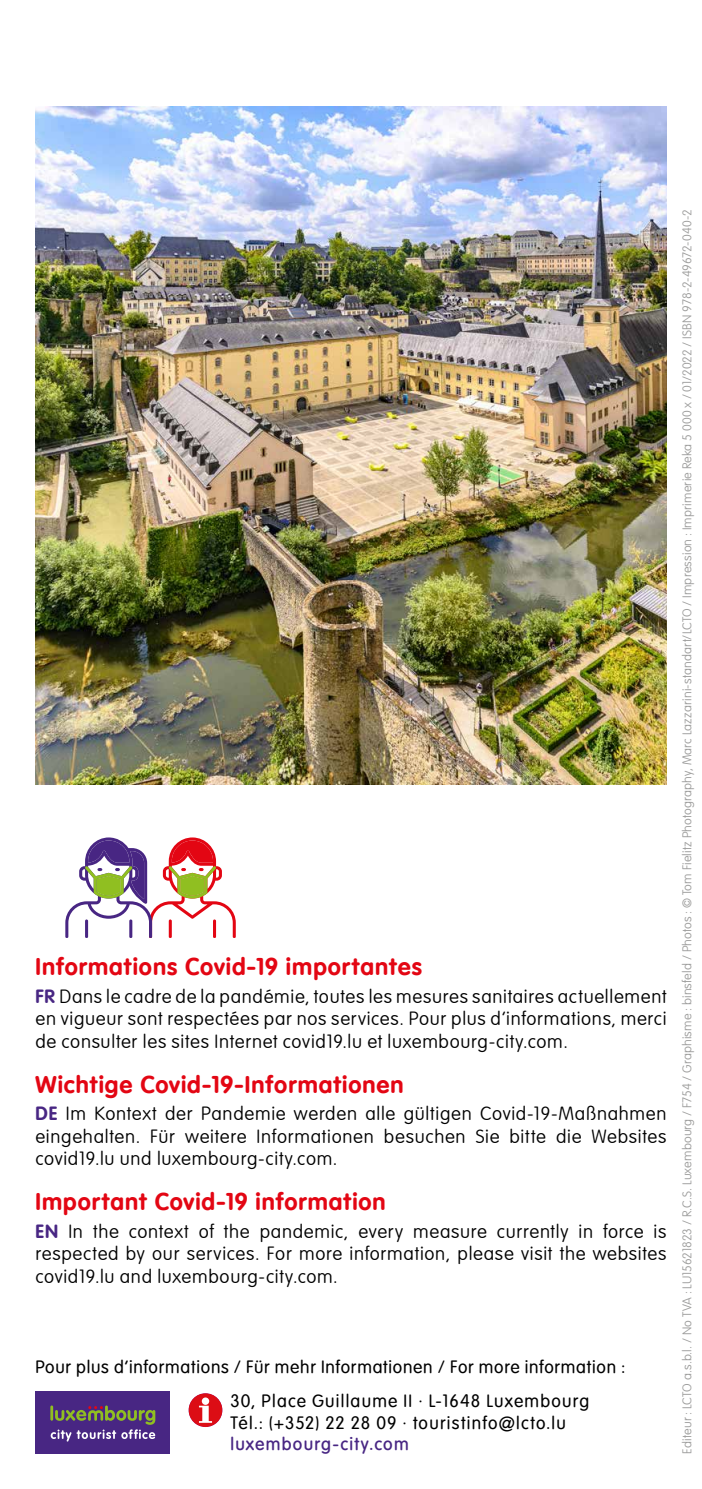
<style>
.page{position:relative;width:702px;height:1489px;background:#fff}
.page>*{position:absolute;margin:0;border:0;box-sizing:border-box;transform-origin:0 0}
.t1{font:700 23.75px "VAG Rounded Next";letter-spacing:.04em;color:#e30613}
.t2{font:300 18.75px/22.5px "VAG Rounded Next";letter-spacing:.035em;color:#000;text-align:justify}
.t3{font:17.5px/21px "VAG Rounded Next";letter-spacing:.07em;color:#000}
.t4{font:17.5px "VAG Rounded Next";letter-spacing:.045em;color:#000}
.t5{font:500 17.5px "VAG Rounded Next";letter-spacing:.07em;color:#482683}
.t6{font:300 12.5px "VAG Rounded Next";letter-spacing:.015em;color:#9d9d9c}
.s1{font-weight:700;color:#482683}
</style>
<div class="page">
<div style="left:35px;top:1390px;width:135px;height:63px;background:#482683"></div>
<hr style="left:50px;top:1405px;width:3px;height:15px;background:#90bf21">
<svg style="left:51px;top:1405px;width:104px;height:36px"></svg>
<div style="left:189px;top:1393px;width:33px;height:33px;background:#dc0d15;border-radius:50%"></div>
<svg style="left:199px;top:1405px;width:13px;height:17px"></svg>
<div style="left:202px;top:1397px;width:7px;height:7px;background:#fff;border-radius:50%"></div>
<img style="left:35px;top:106px;width:631px;height:678px">
<svg style="left:65px;top:837px;width:171px;height:101px"></svg>
<p class="t1" style="left:35px;top:951px;width:388px">Informations Covid-19 importantes</p>
<p class="t2" style="left:35px;top:985px;width:632px"><span class="s1">FR</span> Dans le cadre de la pandémie, toutes les mesures sanitaires actuellement en vigueur sont respectées par nos services. Pour plus d’informations, merci de consulter les sites Internet covid19.lu et luxembourg-city.com.</p>
<p class="t1" style="left:35px;top:1068px;width:370px">Wichtige Covid-19-Informationen</p>
<p class="t2" style="left:35px;top:1102px;width:632px"><span class="s1">DE</span> Im Kontext der Pandemie werden alle gültigen Covid-19-Maßnahmen eingehalten. Für weitere Informationen besuchen Sie bitte die Websites covid19.lu und luxembourg-city.com.</p>
<p class="t1" style="left:35px;top:1186px;width:352px">Important Covid-19 information</p>
<p class="t2" style="left:35px;top:1220px;width:632px"><span class="s1">EN</span> In the context of the pandemic, every measure currently in force is respected by our services. For more information, please visit the websites covid19.lu and luxembourg-city.com.</p>
<p class="t4" style="left:35px;top:1356px;width:591px">Pour plus d’informations / Für mehr Informationen / For more information :</p>
<p class="t3" style="left:230px;top:1391px;width:360px">30, Place Guillaume II · L-1648 Luxembourg<br>Tél.: (+352) 22 28 09 · touristinfo@lcto.lu</p>
<p class="t5" style="left:230px;top:1432px;width:180px">luxembourg-city.com</p>
<p class="t6" style="left:680px;top:1453px;width:1245px;rotate:-90deg">Editeur : LCTO a.s.b.l. / No TVA : LU15621823 / R.C.S. Luxembourg / F754 / Graphisme : binsfeld / Photos : © Tom Fielitz Photography, Marc Lazzarini-standart/LCTO / Impression : Imprimerie Reka 5 000 x / 01/2022 / ISBN 978-2-49672-040-2</p>
</div>
